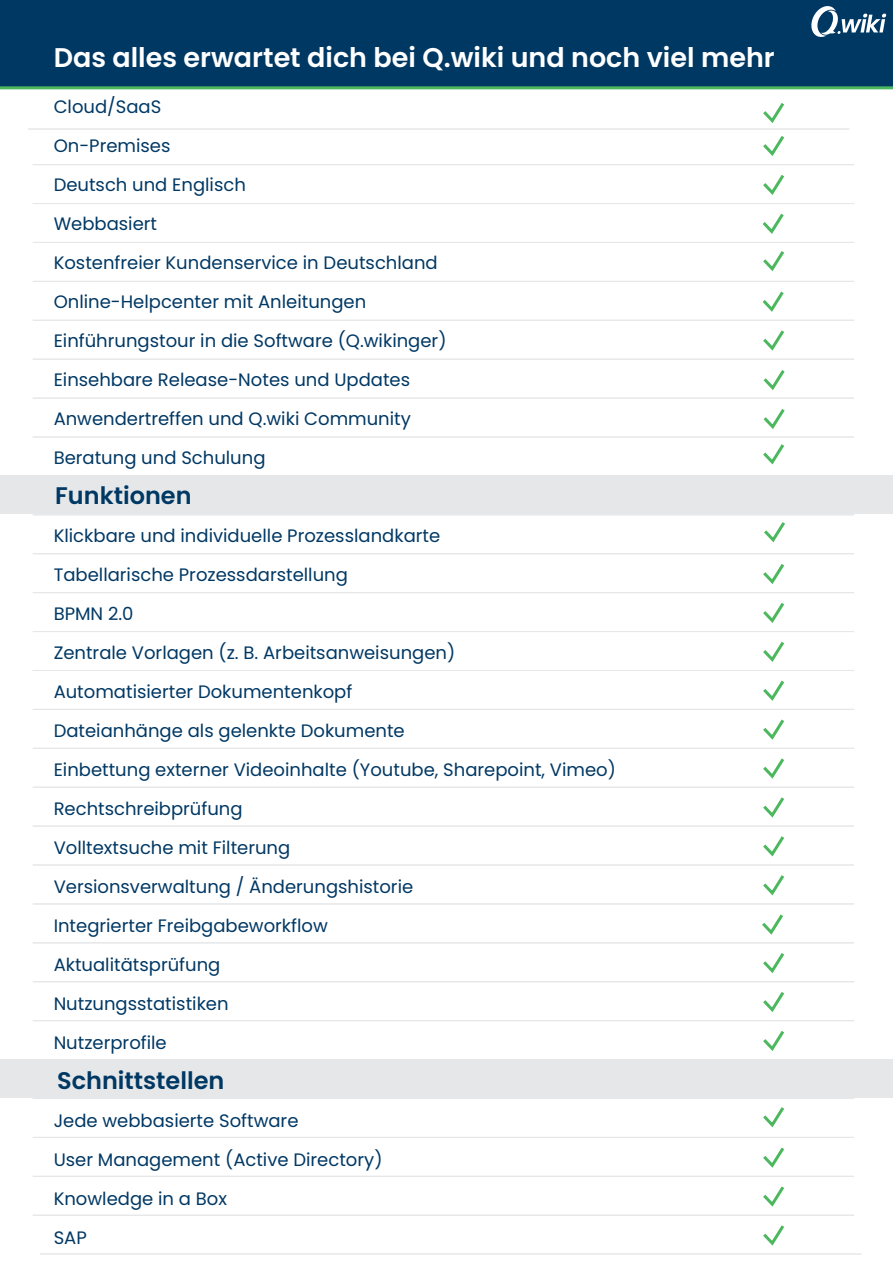
<style>
.page{position:relative;width:893px;height:1263px;background:#fff}
.page>*{position:absolute;margin:0;border:0;box-sizing:border-box;transform-origin:0 0}
.t1{font:600 27px "Poppins";color:#fff}
.t2{font:600 24px "Poppins";color:#003864}
.t3{font:18px/39px "Poppins";color:#003864}
</style>
<div class="page">
<div style="left:0;top:475px;width:893px;height:39px;background:#e6e7e9"></div>
<div style="left:0;top:1059px;width:893px;height:39px;background:#e6e7e9"></div>
<div style="left:0;top:0;width:893px;height:89px;background:#003864"></div>
<hr style="left:33px;top:1215px;width:821px;height:1px;background:#e6e7e9">
<hr style="left:33px;top:1176px;width:821px;height:1px;background:#e6e7e9">
<hr style="left:33px;top:1137px;width:821px;height:1px;background:#e6e7e9">
<hr style="left:33px;top:1098px;width:821px;height:1px;background:#e6e7e9">
<hr style="left:33px;top:1020px;width:821px;height:1px;background:#e6e7e9">
<hr style="left:33px;top:981px;width:821px;height:1px;background:#e6e7e9">
<hr style="left:33px;top:942px;width:821px;height:1px;background:#e6e7e9">
<hr style="left:33px;top:903px;width:821px;height:1px;background:#e6e7e9">
<hr style="left:33px;top:865px;width:821px;height:1px;background:#e6e7e9">
<hr style="left:33px;top:826px;width:821px;height:1px;background:#e6e7e9">
<hr style="left:33px;top:787px;width:821px;height:1px;background:#e6e7e9">
<hr style="left:33px;top:748px;width:821px;height:1px;background:#e6e7e9">
<hr style="left:33px;top:709px;width:821px;height:1px;background:#e6e7e9">
<hr style="left:33px;top:670px;width:821px;height:1px;background:#e6e7e9">
<hr style="left:33px;top:631px;width:821px;height:1px;background:#e6e7e9">
<hr style="left:33px;top:592px;width:821px;height:1px;background:#e6e7e9">
<hr style="left:33px;top:553px;width:821px;height:1px;background:#e6e7e9">
<hr style="left:33px;top:514px;width:821px;height:1px;background:#e6e7e9">
<hr style="left:33px;top:437px;width:821px;height:1px;background:#e6e7e9">
<hr style="left:33px;top:359px;width:821px;height:1px;background:#e6e7e9">
<hr style="left:33px;top:398px;width:821px;height:1px;background:#e6e7e9">
<hr style="left:33px;top:320px;width:821px;height:1px;background:#e6e7e9">
<hr style="left:33px;top:281px;width:821px;height:1px;background:#e6e7e9">
<hr style="left:33px;top:242px;width:821px;height:1px;background:#e6e7e9">
<hr style="left:33px;top:203px;width:821px;height:1px;background:#e6e7e9">
<hr style="left:33px;top:164px;width:821px;height:1px;background:#e6e7e9">
<hr style="left:40px;top:1253px;width:821px;height:1px;background:#e6e7e9">
<hr style="left:28px;top:129px;width:821px;height:1px;background:#e6e7e9">
<svg style="left:809px;top:4px;width:77px;height:33px"></svg>
<svg style="left:763px;top:175px;width:22px;height:20px"></svg>
<svg style="left:762px;top:291px;width:22px;height:18px"></svg>
<svg style="left:763px;top:251px;width:22px;height:18px"></svg>
<svg style="left:763px;top:330px;width:21px;height:21px"></svg>
<svg style="left:763px;top:444px;width:21px;height:18px"></svg>
<svg style="left:764px;top:522px;width:21px;height:21px"></svg>
<svg style="left:763px;top:564px;width:22px;height:20px"></svg>
<svg style="left:763px;top:603px;width:22px;height:20px"></svg>
<svg style="left:763px;top:641px;width:22px;height:21px"></svg>
<svg style="left:763px;top:680px;width:22px;height:21px"></svg>
<svg style="left:763px;top:719px;width:22px;height:21px"></svg>
<svg style="left:763px;top:758px;width:21px;height:18px"></svg>
<svg style="left:763px;top:797px;width:21px;height:21px"></svg>
<svg style="left:763px;top:836px;width:21px;height:18px"></svg>
<svg style="left:763px;top:875px;width:21px;height:18px"></svg>
<svg style="left:763px;top:953px;width:22px;height:20px"></svg>
<svg style="left:763px;top:992px;width:22px;height:20px"></svg>
<svg style="left:763px;top:1031px;width:22px;height:20px"></svg>
<svg style="left:763px;top:1107px;width:22px;height:18px"></svg>
<svg style="left:763px;top:1147px;width:22px;height:21px"></svg>
<svg style="left:763px;top:1186px;width:21px;height:21px"></svg>
<svg style="left:763px;top:1225px;width:21px;height:18px"></svg>
<svg style="left:760px;top:103px;width:27px;height:53px"></svg>
<svg style="left:762px;top:213px;width:22px;height:18px"></svg>
<svg style="left:763px;top:409px;width:22px;height:20px"></svg>
<svg style="left:763px;top:370px;width:22px;height:20px"></svg>
<svg style="left:762px;top:914px;width:21px;height:21px"></svg>
<h1 class="t1" style="left:54px;top:45px;width:723px">Das alles erwartet dich bei Q.wiki und noch viel mehr</h1>
<p class="t3" style="left:54px;top:87px;width:394px">Cloud/SaaS<br>On-Premises<br>Deutsch und Englisch<br>Webbasiert<br>Kostenfreier Kundenservice in Deutschland<br>Online-Helpcenter mit Anleitungen<br>Einführungstour in die Software (Q.wikinger)<br>Einsehbare Release-Notes und Updates<br>Anwendertreffen und Q.wiki Community<br>Beratung und Schulung</p>
<h2 class="t2" style="left:55px;top:485px;width:138px">Funktionen</h2>
<p class="t3" style="left:54px;top:516px;width:564px">Klickbare und individuelle Prozesslandkarte<br>Tabellarische Prozessdarstellung<br>BPMN 2.0<br>Zentrale Vorlagen (z. B. Arbeitsanweisungen)<br>Automatisierter Dokumentenkopf<br>Dateianhänge als gelenkte Dokumente<br>Einbettung externer Videoinhalte (Youtube, Sharepoint, Vimeo)<br>Rechtschreibprüfung<br>Volltextsuche mit Filterung<br>Versionsverwaltung / Änderungshistorie<br>Integrierter Freibgabeworkflow<br>Aktualitätsprüfung<br>Nutzungsstatistiken<br>Nutzerprofile</p>
<h2 class="t2" style="left:57px;top:1070px;width:169px">Schnittstellen</h2>
<p class="t3" style="left:54px;top:1101px;width:330px">Jede webbasierte Software<br>User Management (Active Directory)<br>Knowledge in a Box<br>SAP</p>
</div>
